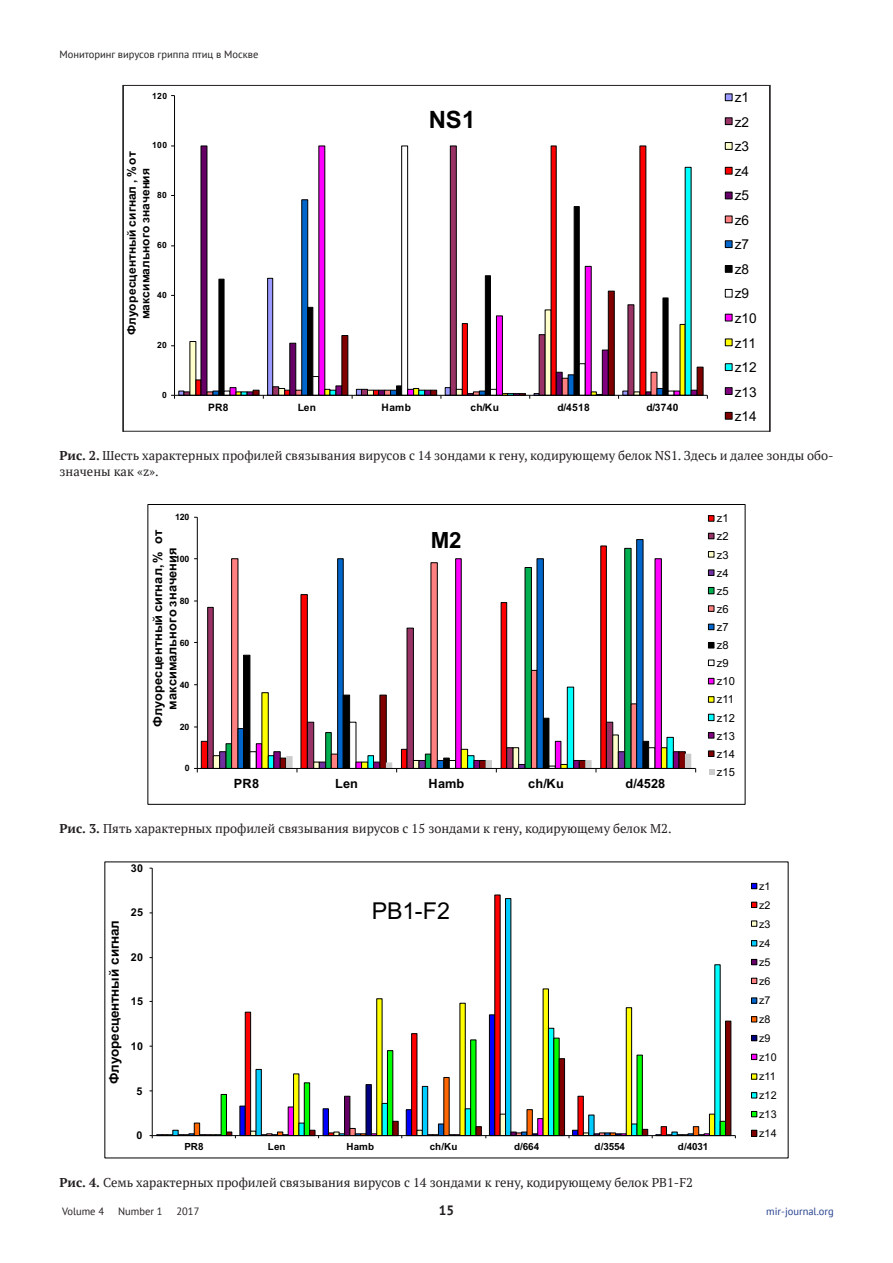
<style>
.page{position:relative;width:893px;height:1263px;background:#fff}
.page>*{position:absolute;margin:0;border:0;box-sizing:border-box;transform-origin:0 0}
.t1{font:700 23.85px "Arial";color:#000}
.t2{font:23.25px "Arial";color:#000}
.t3{font:700 22.35px "Arial";color:#000}
.t4{font:13.65px/24.6px "Arial";color:#000}
.t5{font:700 13.5px "PT Sans";color:#231f20}
.t6{font:700 13.35px "Arial";letter-spacing:-.015em;color:#000}
.pic_nazv{font:12.75px/15.8px "PT Serif";color:#231f20}
.t7{font:700 12.75px/14.4px "Arial";letter-spacing:.01em;color:#000;text-align:center}
.t8{font:700 12px/13.6px "Arial";letter-spacing:.015em;color:#000;text-align:center}
.t9{font:11.1px/18.1px "Arial";color:#000}
.t10{font:10.8px/19px "Arial";color:#000}
.t11{font:700 10.8px "Arial";letter-spacing:.025em;color:#000}
.t12{font:10.5px "PT Sans";color:#231f20}
.t13{font:10.5px "PT Sans";color:#253f8e}
.t14{font:700 10.2px "Arial";letter-spacing:.025em;color:#000}
.t15{font:700 9.9px "Arial";letter-spacing:-.01em;color:#000}
.t16{font:700 8.7px "Arial";letter-spacing:-.01em;color:#000}
.t17{font:700 8.55px "Arial";letter-spacing:.045em;color:#000}
.s1{font-weight:700}
</style>
<div class="page">
<svg style="left:171px;top:93px;width:562px;height:327px"></svg>
<svg style="left:207px;top:606px;width:7px;height:162px"></svg>
<svg style="left:237px;top:539px;width:407px;height:147px"></svg>
<svg style="left:255px;top:558px;width:407px;height:128px"></svg>
<hr style="left:197px;top:517px;width:1px;height:251px;background:#000">
<hr style="left:197px;top:768px;width:499px;height:1px;background:#000">
<svg style="left:212px;top:686px;width:484px;height:86px"></svg>
<div style="left:708px;top:515px;width:6px;height:7px;border:1px solid #000"></div>
<svg style="left:708px;top:533px;width:6px;height:6px"></svg>
<svg style="left:708px;top:551px;width:6px;height:6px"></svg>
<div style="left:708px;top:569px;width:6px;height:7px;border:1px solid #000"></div>
<div style="left:708px;top:587px;width:6px;height:7px;background:#00b050"></div>
<div style="left:708px;top:587px;width:6px;height:7px;border:1px solid #000"></div>
<div style="left:708px;top:605px;width:6px;height:7px;border:1px solid #000"></div>
<svg style="left:708px;top:624px;width:6px;height:6px"></svg>
<svg style="left:708px;top:642px;width:6px;height:6px"></svg>
<svg style="left:708px;top:660px;width:6px;height:6px"></svg>
<svg style="left:708px;top:678px;width:6px;height:6px"></svg>
<div style="left:708px;top:696px;width:6px;height:7px;border:1px solid #000"></div>
<div style="left:708px;top:714px;width:6px;height:7px;background:#0ff"></div>
<div style="left:708px;top:714px;width:6px;height:7px;border:1px solid #000"></div>
<svg style="left:708px;top:732px;width:6px;height:6px"></svg>
<div style="left:708px;top:750px;width:6px;height:7px;border:1px solid #000"></div>
<svg style="left:709px;top:769px;width:5px;height:5px"></svg>
<svg style="left:494px;top:898px;width:18px;height:66px"></svg>
<svg style="left:244px;top:964px;width:477px;height:56px"></svg>
<svg style="left:244px;top:1020px;width:488px;height:115px"></svg>
<hr style="left:152px;top:868px;width:1px;height:267px;background:#000">
<hr style="left:152px;top:1135px;width:583px;height:1px;background:#000">
<svg style="left:167px;top:1076px;width:543px;height:62px"></svg>
<svg style="left:751px;top:883px;width:6px;height:6px"></svg>
<svg style="left:751px;top:902px;width:6px;height:6px"></svg>
<div style="left:751px;top:920px;width:6px;height:7px;border:1px solid #000"></div>
<svg style="left:751px;top:940px;width:6px;height:6px"></svg>
<svg style="left:751px;top:959px;width:6px;height:6px"></svg>
<svg style="left:751px;top:978px;width:6px;height:6px"></svg>
<div style="left:751px;top:997px;width:6px;height:7px;border:1px solid #000"></div>
<svg style="left:751px;top:1016px;width:6px;height:6px"></svg>
<svg style="left:751px;top:1035px;width:6px;height:6px"></svg>
<svg style="left:751px;top:1054px;width:6px;height:6px"></svg>
<div style="left:751px;top:1073px;width:6px;height:7px;border:1px solid #000"></div>
<svg style="left:751px;top:1092px;width:6px;height:6px"></svg>
<svg style="left:751px;top:1111px;width:6px;height:6px"></svg>
<div style="left:751px;top:1130px;width:6px;height:7px;border:1px solid #000"></div>
<p class="t12" style="left:60px;top:48px;width:200px">Мониторинг вирусов гриппа птиц в Москве</p>
<p class="t4" style="left:735px;top:85px;width:24px">z1 z2 z3 z4 z5 z6 z7 z8 z9 z10 z11 z12 z13 z14</p>
<p class="pic_nazv" style="left:60px;top:448px;width:775px"><span class="s1">Рис. 2.</span> Шесть характерных профилей связывания вирусов с 14 зондами к гену, кодирующему белок NS1. Здесь и далее зонды обо&shy;значены как «z».</p>
<p class="t17" style="left:152px;top:89px;width:16px">120</p>
<p class="t1" style="left:429px;top:103px;width:48px">NS1</p>
<p class="t17" style="left:152px;top:139px;width:16px">100</p>
<p class="t8" style="left:125px;top:335px;width:186px;rotate:-90deg">Флуоресцентный сигнал , % от максимального значения</p>
<p class="t17" style="left:157px;top:189px;width:11px">80</p>
<p class="t17" style="left:157px;top:239px;width:11px">60</p>
<p class="t17" style="left:157px;top:289px;width:11px">40</p>
<p class="t17" style="left:157px;top:339px;width:11px">20</p>
<p class="t17" style="left:162px;top:389px;width:6px">0</p>
<p class="t14" style="left:208px;top:400px;width:22px">PR8</p>
<p class="t14" style="left:298px;top:400px;width:20px">Len</p>
<p class="t14" style="left:382px;top:400px;width:31px">Hamb</p>
<p class="t14" style="left:470px;top:400px;width:30px">ch/Ku</p>
<p class="t14" style="left:558px;top:400px;width:34px">d/4518</p>
<p class="t14" style="left:646px;top:400px;width:34px">d/3740</p>
<p class="t16" style="left:175px;top:511px;width:16px">120</p>
<p class="t7" style="left:151px;top:727px;width:198px;rotate:-90deg">Флуоресцентный сигнал, % от максимального значения</p>
<p class="t3" style="left:431px;top:524px;width:32px">M2</p>
<p class="t16" style="left:175px;top:552px;width:16px">100</p>
<p class="t16" style="left:180px;top:594px;width:11px">80</p>
<p class="t16" style="left:180px;top:636px;width:11px">60</p>
<p class="t16" style="left:180px;top:678px;width:11px">40</p>
<p class="t16" style="left:180px;top:720px;width:11px">20</p>
<p class="t16" style="left:185px;top:762px;width:6px">0</p>
<p class="t7" style="left:234px;top:777px;width:27px">PR8</p>
<p class="t7" style="left:335px;top:777px;width:24px">Len</p>
<p class="t7" style="left:428px;top:777px;width:37px">Hamb</p>
<p class="t7" style="left:528px;top:777px;width:37px">ch/Ku</p>
<p class="t7" style="left:625px;top:777px;width:41px">d/4528</p>
<p class="pic_nazv" style="left:60px;top:821px;width:614px"><span class="s1">Рис. 3.</span> Пять характерных профилей связывания вирусов с 15 зондами к гену, кодирующему белок M2.</p>
<p class="t11" style="left:131px;top:860px;width:14px">30</p>
<p class="t6" style="left:105px;top:1084px;width:166px;rotate:-90deg">Флуоресцентный сигнал</p>
<p class="t11" style="left:131px;top:905px;width:14px">25</p>
<p class="t11" style="left:131px;top:949px;width:14px">20</p>
<p class="t11" style="left:131px;top:994px;width:14px">15</p>
<p class="t11" style="left:131px;top:1038px;width:14px">10</p>
<p class="t11" style="left:136px;top:1083px;width:7px">5</p>
<p class="t2" style="left:372px;top:895px;width:80px">PB1-F2</p>
<p class="t9" style="left:717px;top:509px;width:20px">z1 z2 z3 z4 z5 z6 z7 z8 z9 z10 z11 z12 z13 z14 z15</p>
<p class="t11" style="left:136px;top:1128px;width:7px">0</p>
<p class="t15" style="left:185px;top:1140px;width:20px">PR8</p>
<p class="t15" style="left:268px;top:1140px;width:19px">Len</p>
<p class="t15" style="left:347px;top:1140px;width:29px">Hamb</p>
<p class="t15" style="left:430px;top:1140px;width:29px">ch/Ku</p>
<p class="t15" style="left:514px;top:1140px;width:27px">d/664</p>
<p class="t15" style="left:595px;top:1140px;width:32px">d/3554</p>
<p class="t15" style="left:678px;top:1140px;width:32px">d/4031</p>
<p class="pic_nazv" style="left:60px;top:1174px;width:635px"><span class="s1">Рис. 4.</span> Семь характерных профилей связывания вирусов с 14 зондами к гену, кодирующему белок PB1-F2</p>
<p class="t10" style="left:759px;top:876px;width:19px">z1 z2 z3 z4 z5 z6 z7 z8 z9 z10 z11 z12 z13 z14</p>
<p class="t12" style="left:62px;top:1204px;width:44px">Volume 4</p>
<p class="t12" style="left:118px;top:1204px;width:46px">Number 1</p>
<p class="t12" style="left:176px;top:1204px;width:24px">2017</p>
<p class="t5" style="left:439px;top:1201px;width:17px">15</p>
<p class="t13" style="left:766px;top:1204px;width:69px">mir-journal.org</p>
</div>
